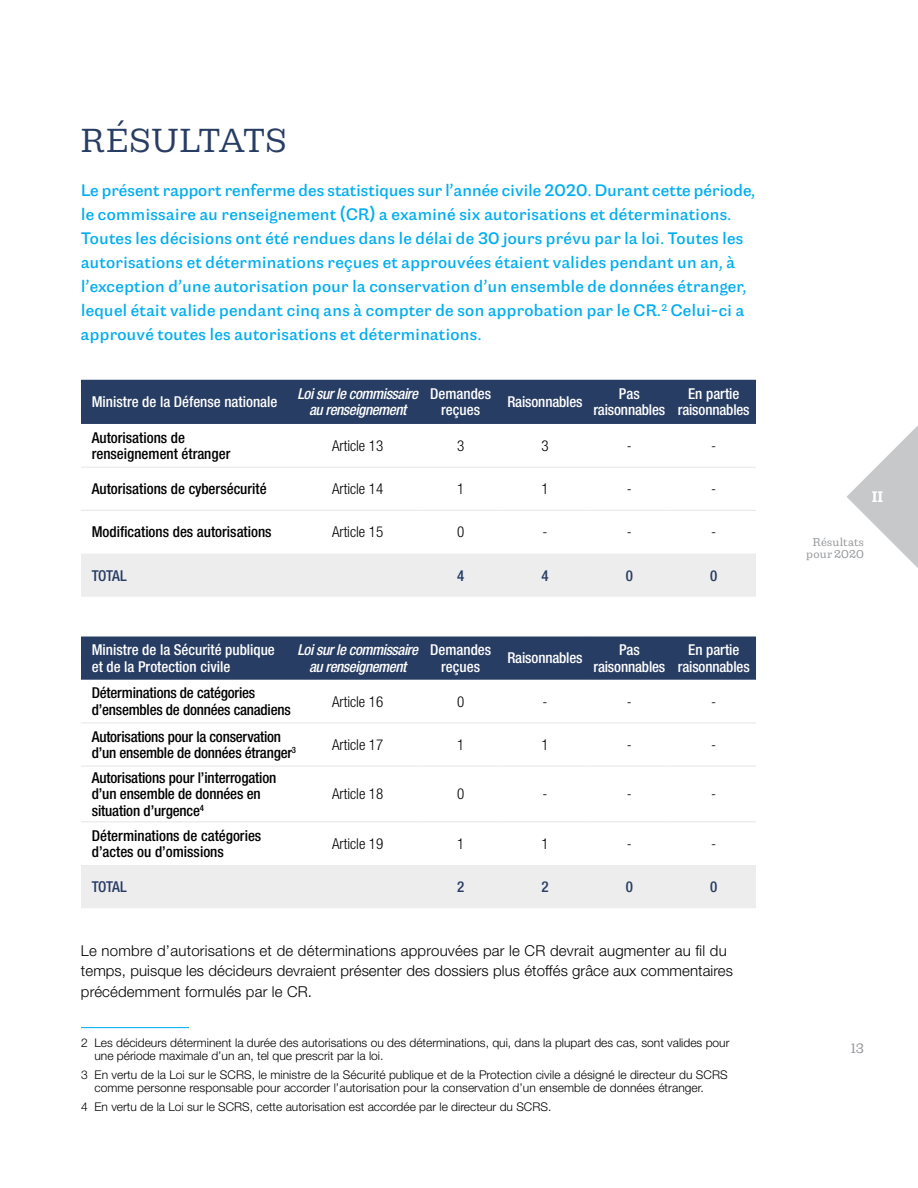
<style>
.page{position:relative;width:918px;height:1188px;background:#fff}
.page>*{position:absolute;margin:0;border:0;box-sizing:border-box;transform-origin:0 0}
.t1{font:33px "Capital Serif";letter-spacing:.025em;color:#283d64}
.t2{font:500 16.5px/24px "Capital Gothic";letter-spacing:.025em;color:#00aeef}
.t3{font:500 condensed 15px/16.5px "Helvetica Neue LT Std";letter-spacing:-.01em;color:#000}
.t4{font:500 condensed 15px/16.5px "Helvetica Neue LT Std";color:#fff;text-align:center}
.t5{font:300 15px/20.2px "Helvetica Neue LT Std";letter-spacing:.01em;color:#000}
.t6{font:300 condensed 15px "Helvetica Neue LT Std";color:#000}
.t7{font:italic 500 condensed 15px/16.5px "Helvetica Neue LT Std";letter-spacing:-.03em;color:#fff;text-align:center}
.t8{font:500 condensed 15px "Helvetica Neue LT Std";letter-spacing:-.03em;color:#283d64}
.t9{font:700 15px "Capital Serif";color:#fff}
.t10{font:13.5px "Capital Serif";color:#939598}
.t11{font:300 12px/13.5px "Helvetica Neue LT Std";color:#000}
.t12{font:11.25px/12px "Capital Serif";letter-spacing:.02em;color:#939598;text-align:center}
</style>
<div class="page">
<svg style="left:847px;top:425px;width:71px;height:143px"></svg>
<hr style="left:81px;top:1027px;width:108px;height:1px;background:#00aeef">
<div style="left:81px;top:380px;width:675px;height:44px;background:#283d64"></div>
<div style="left:81px;top:554px;width:675px;height:43px;background:#ededee"></div>
<hr style="left:81px;top:467px;width:216px;height:1px;background:#e6e7e8">
<hr style="left:297px;top:467px;width:121px;height:1px;background:#e6e7e8">
<hr style="left:418px;top:467px;width:85px;height:1px;background:#e6e7e8">
<hr style="left:503px;top:467px;width:84px;height:1px;background:#e6e7e8">
<hr style="left:587px;top:467px;width:85px;height:1px;background:#e6e7e8">
<hr style="left:672px;top:467px;width:84px;height:1px;background:#e6e7e8">
<hr style="left:81px;top:510px;width:216px;height:1px;background:#e6e7e8">
<hr style="left:297px;top:510px;width:121px;height:1px;background:#e6e7e8">
<hr style="left:418px;top:510px;width:85px;height:1px;background:#e6e7e8">
<hr style="left:503px;top:510px;width:84px;height:1px;background:#e6e7e8">
<hr style="left:587px;top:510px;width:85px;height:1px;background:#e6e7e8">
<hr style="left:672px;top:510px;width:84px;height:1px;background:#e6e7e8">
<div style="left:81px;top:637px;width:675px;height:43px;background:#283d64"></div>
<div style="left:81px;top:865px;width:675px;height:43px;background:#ededee"></div>
<hr style="left:81px;top:722px;width:216px;height:1px;background:#e6e7e8">
<hr style="left:297px;top:722px;width:121px;height:1px;background:#e6e7e8">
<hr style="left:418px;top:722px;width:85px;height:1px;background:#e6e7e8">
<hr style="left:503px;top:722px;width:84px;height:1px;background:#e6e7e8">
<hr style="left:587px;top:722px;width:85px;height:1px;background:#e6e7e8">
<hr style="left:672px;top:722px;width:84px;height:1px;background:#e6e7e8">
<hr style="left:81px;top:766px;width:216px;height:1px;background:#e6e7e8">
<hr style="left:297px;top:766px;width:121px;height:1px;background:#e6e7e8">
<hr style="left:418px;top:766px;width:85px;height:1px;background:#e6e7e8">
<hr style="left:503px;top:766px;width:84px;height:1px;background:#e6e7e8">
<hr style="left:587px;top:766px;width:85px;height:1px;background:#e6e7e8">
<hr style="left:672px;top:766px;width:84px;height:1px;background:#e6e7e8">
<hr style="left:81px;top:821px;width:216px;height:1px;background:#e6e7e8">
<hr style="left:297px;top:821px;width:121px;height:1px;background:#e6e7e8">
<hr style="left:418px;top:821px;width:85px;height:1px;background:#e6e7e8">
<hr style="left:503px;top:821px;width:84px;height:1px;background:#e6e7e8">
<hr style="left:587px;top:821px;width:85px;height:1px;background:#e6e7e8">
<hr style="left:672px;top:821px;width:84px;height:1px;background:#e6e7e8">
<h1 class="t1" style="left:81px;top:118px;width:207px">RÉSULTATS</h1>
<p class="t2" style="left:81px;top:178px;width:676px">Le présent rapport renferme des statistiques sur l’année civile 2020. Durant cette période, le commissaire au renseignement (CR) a examiné six autorisations et déterminations.<br>Toutes les décisions ont été rendues dans le délai de 30 jours prévu par la loi. Toutes les autorisations et déterminations reçues et approuvées étaient valides pendant un an, à l’exception d’une autorisation pour la conservation d’un ensemble de données étranger, lequel était valide pendant cinq ans à compter de son approbation par le CR.<sup>2</sup> Celui-ci a approuvé toutes les autorisations et déterminations.</p>
<p class="t4" style="left:92px;top:393px;width:187px">Ministre de la Défense nationale</p>
<p class="t7" style="left:297px;top:386px;width:122px">Loi sur le commissaire au renseignement</p>
<p class="t4" style="left:430px;top:385px;width:63px">Demandes reçues</p>
<p class="t4" style="left:507px;top:393px;width:77px">Raisonnables</p>
<p class="t4" style="left:593px;top:385px;width:73px">Pas raisonnables</p>
<p class="t4" style="left:678px;top:385px;width:73px">En partie raisonnables</p>
<p class="t3" style="left:92px;top:429px;width:140px">Autorisations de renseignement étranger</p>
<p class="t6" style="left:332px;top:437px;width:53px">Article 13</p>
<p class="t6" style="left:457px;top:437px;width:9px">3</p>
<p class="t6" style="left:541px;top:437px;width:9px">3</p>
<p class="t6" style="left:627px;top:437px;width:6px">-</p>
<p class="t6" style="left:711px;top:437px;width:6px">-</p>
<p class="t3" style="left:92px;top:480px;width:176px">Autorisations de cybersécurité</p>
<p class="t6" style="left:332px;top:480px;width:53px">Article 14</p>
<p class="t6" style="left:457px;top:480px;width:9px">1</p>
<p class="t6" style="left:541px;top:480px;width:9px">1</p>
<p class="t6" style="left:627px;top:480px;width:6px">-</p>
<p class="t6" style="left:711px;top:480px;width:6px">-</p>
<p class="t3" style="left:92px;top:524px;width:181px">Modifications des autorisations</p>
<p class="t6" style="left:332px;top:523px;width:53px">Article 15</p>
<p class="t6" style="left:457px;top:523px;width:9px">0</p>
<p class="t6" style="left:542px;top:523px;width:6px">-</p>
<p class="t6" style="left:627px;top:523px;width:6px">-</p>
<p class="t6" style="left:711px;top:523px;width:6px">-</p>
<p class="t8" style="left:92px;top:566px;width:36px">TOTAL</p>
<p class="t8" style="left:457px;top:566px;width:9px">4</p>
<p class="t8" style="left:541px;top:566px;width:9px">4</p>
<p class="t8" style="left:626px;top:566px;width:9px">0</p>
<p class="t8" style="left:710px;top:566px;width:9px">0</p>
<p class="t4" style="left:92px;top:641px;width:185px;text-align:left">Ministre de la Sécurité publique et de la Protection civile</p>
<p class="t7" style="left:297px;top:642px;width:122px">Loi sur le commissaire au renseignement</p>
<p class="t4" style="left:430px;top:641px;width:63px">Demandes reçues</p>
<p class="t4" style="left:507px;top:650px;width:77px">Raisonnables</p>
<p class="t4" style="left:594px;top:641px;width:73px">Pas raisonnables</p>
<p class="t4" style="left:678px;top:641px;width:73px">En partie raisonnables</p>
<p class="t3" style="left:92px;top:685px;width:201px">Déterminations de catégories d’ensembles de données canadiens</p>
<p class="t6" style="left:332px;top:693px;width:53px">Article 16</p>
<p class="t6" style="left:457px;top:693px;width:9px">0</p>
<p class="t6" style="left:543px;top:693px;width:6px">-</p>
<p class="t6" style="left:627px;top:693px;width:6px">-</p>
<p class="t6" style="left:711px;top:693px;width:6px">-</p>
<p class="t3" style="left:92px;top:728px;width:206px">Autorisations pour la conservation d’un ensemble de données étranger<sup>3</sup></p>
<p class="t6" style="left:332px;top:736px;width:53px">Article 17</p>
<p class="t6" style="left:457px;top:736px;width:9px">1</p>
<p class="t6" style="left:541px;top:736px;width:9px">1</p>
<p class="t6" style="left:627px;top:736px;width:6px">-</p>
<p class="t6" style="left:711px;top:736px;width:6px">-</p>
<p class="t3" style="left:92px;top:769px;width:186px">Autorisations pour l’interrogation d’un ensemble de données en situation d’urgence<sup>4</sup></p>
<p class="t6" style="left:332px;top:785px;width:53px">Article 18</p>
<p class="t6" style="left:457px;top:785px;width:9px">0</p>
<p class="t6" style="left:543px;top:785px;width:6px">-</p>
<p class="t6" style="left:627px;top:785px;width:6px">-</p>
<p class="t6" style="left:711px;top:785px;width:6px">-</p>
<p class="t3" style="left:92px;top:827px;width:171px">Déterminations de catégories d’actes ou d’omissions</p>
<p class="t6" style="left:332px;top:835px;width:53px">Article 19</p>
<p class="t6" style="left:457px;top:835px;width:9px">1</p>
<p class="t6" style="left:541px;top:835px;width:9px">1</p>
<p class="t6" style="left:627px;top:835px;width:6px">-</p>
<p class="t6" style="left:711px;top:835px;width:6px">-</p>
<p class="t8" style="left:92px;top:878px;width:36px">TOTAL</p>
<p class="t8" style="left:457px;top:878px;width:9px">2</p>
<p class="t8" style="left:541px;top:878px;width:9px">2</p>
<p class="t8" style="left:626px;top:878px;width:9px">0</p>
<p class="t8" style="left:710px;top:878px;width:9px">0</p>
<p class="t5" style="left:81px;top:940px;width:654px">Le nombre d’autorisations et de déterminations approuvées par le CR devrait augmenter au fil du temps, puisque les décideurs devraient présenter des dossiers plus étoffés grâce aux commentaires précédemment formulés par le CR.</p>
<p class="t11" style="left:94px;top:1035px;width:636px;text-indent:-14px">2 Les décideurs déterminent la durée des autorisations ou des déterminations, qui, dans la plupart des cas, sont valides pour une période maximale d’un an, tel que prescrit par la loi.</p>
<p class="t11" style="left:94px;top:1068px;width:635px;text-indent:-14px">3 En vertu de la Loi sur le SCRS, le ministre de la Sécurité publique et de la Protection civile a désigné le directeur du SCRS comme personne responsable pour accorder l’autorisation pour la conservation d’un ensemble de données étranger.</p>
<p class="t11" style="left:81px;top:1100px;width:472px">4 En vertu de la Loi sur le SCRS, cette autorisation est accordée par le directeur du SCRS.</p>
<p class="t9" style="left:872px;top:487px;width:13px">II</p>
<p class="t12" style="left:806px;top:536px;width:59px">Résultats pour 2020</p>
<p class="t10" style="left:851px;top:1039px;width:14px">13</p>
</div>
